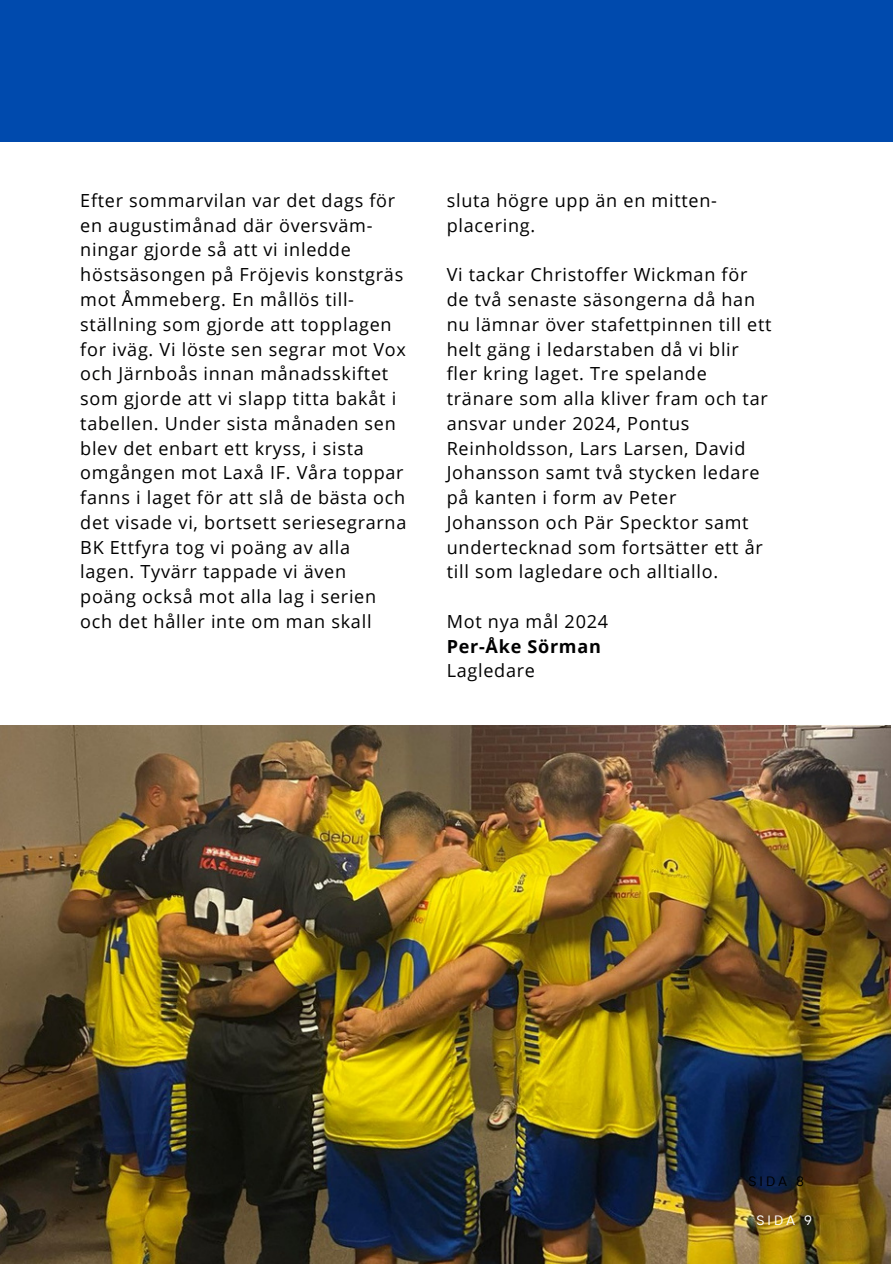
<style>
.page{position:relative;width:893px;height:1264px;background:#fff}
.page>*{position:absolute;margin:0;border:0;box-sizing:border-box;transform-origin:0 0}
.t1{font:18px/24.8px "Open Sans";letter-spacing:.04em;color:#000001}
.t2{font:13.5px "TT Interphases";color:#000001}
.t3{font:13.5px "TT Interphases";color:#fff}
.s1{font-weight:700}
</style>
<div class="page">
<img style="left:0;top:726px;width:890px;height:537px">
<div style="left:0;top:0;width:892px;height:141px;background:#004aad"></div>
<p class="t1" style="left:80px;top:187px;width:328px">Efter sommarvilan var det dags för en augustimånad där översväm&shy;ningar gjorde så att vi inledde höstsäsongen på Fröjevis konstgräs mot Åmmeberg. En mållös till&shy;ställning som gjorde att topplagen for iväg. Vi löste sen segrar mot Vox och Järnboås innan månadsskiftet som gjorde att vi slapp titta bakåt i tabellen. Under sista månaden sen blev det enbart ett kryss, i sista omgången mot Laxå IF. Våra toppar fanns i laget för att slå de bästa och det visade vi, bortsett seriesegrarna BK Ettfyra tog vi poäng av alla lagen. Tyvärr tappade vi även poäng också mot alla lag i serien och det håller inte om man skall</p>
<h2 class="t1" style="left:446px;top:187px;width:272px">sluta högre upp än en mitten&shy;placering.</h2>
<h2 class="t1" style="left:446px;top:262px;width:326px">Vi tackar Christoffer Wickman för de två senaste säsongerna då han nu lämnar över stafettpinnen till ett helt gäng i ledarstaben då vi blir fler kring laget. Tre spelande tränare som alla kliver fram och tar ansvar under 2024, Pontus<br>Reinholdsson, Lars Larsen, David<br>Johansson samt två stycken ledare på kanten i form av Peter<br>Johansson och Pär Specktor samt undertecknad som fortsätter ett år till som lagledare och alltiallo.</h2>
<h2 class="t1" style="left:446px;top:608px;width:163px">Mot nya mål 2024<br><span class="s1">Per-Åke Sörman<br></span>Lagledare</h2>
<h2 class="t2" style="left:748px;top:1172px;width:57px">SIDA 8</h2>
<p class="t3" style="left:756px;top:1211px;width:57px">SIDA 9</p>
</div>
